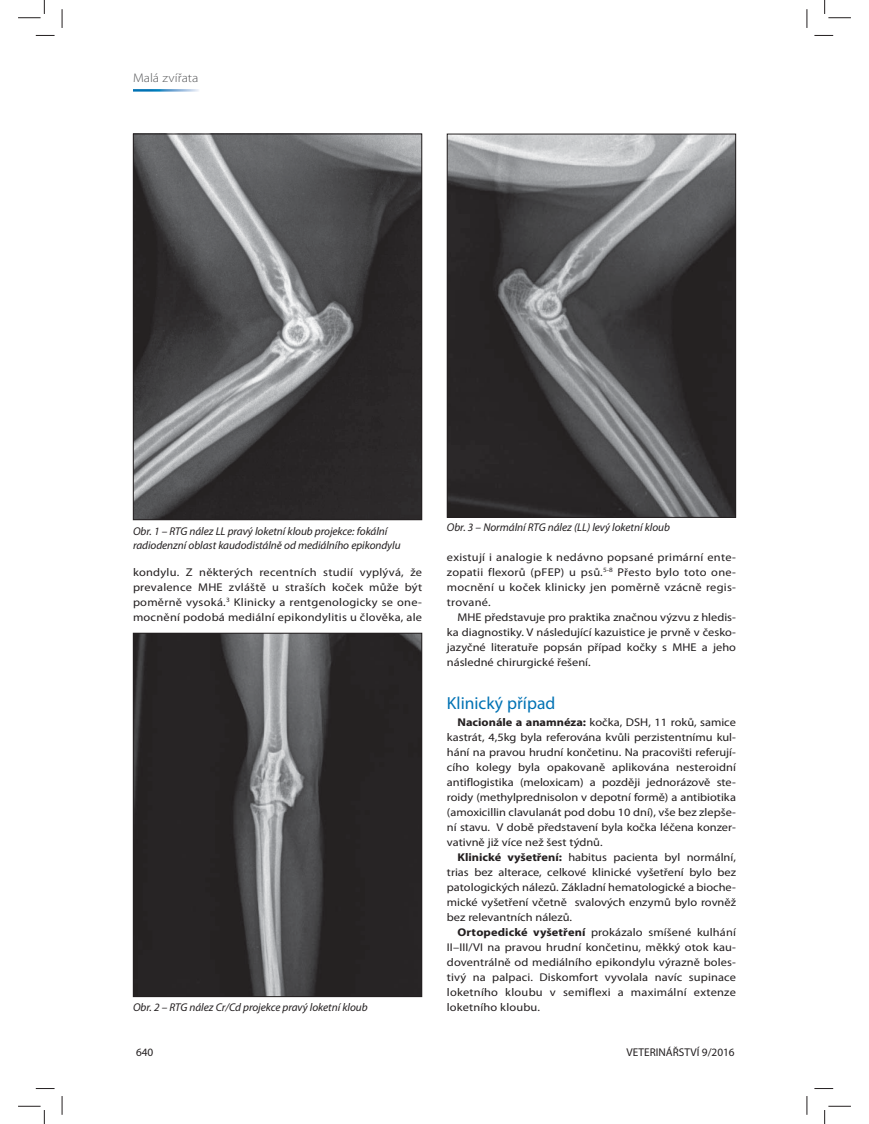
<style>
.page{position:relative;width:869px;height:1124px;background:#fff}
.page>*{position:absolute;margin:0;border:0;box-sizing:border-box;transform-origin:0 0}
.t1{font:17.5px "Myriad Pro";color:#0072b4}
.t2{font:300 12.5px "Myriad Pro";color:#58595b;scale:1.1 1}
.t3{font:11.25px/15px "Myriad Pro";color:#231f20;text-align:justify;scale:1.1 1}
.t4{font:italic 11.25px/13.8px "Myriad Pro";letter-spacing:-.005em;color:#231f20}
.t5{font:11.25px "Myriad Pro";color:#231f20}
.s1{font-weight:700}
</style>
<div class="page">
<img style="left:135px;top:136px;width:285px;height:382px">
<div style="left:133px;top:134px;width:289px;height:386px;border:1px solid #231f20"></div>
<img style="left:448px;top:136px;width:285px;height:379px">
<div style="left:446px;top:134px;width:289px;height:383px;border:1px solid #231f20"></div>
<img style="left:135px;top:634px;width:285px;height:360px">
<div style="left:133px;top:632px;width:289px;height:364px;border:1px solid #231f20"></div>
<svg style="left:36px;top:35px;width:19px;height:1px"></svg>
<svg style="left:814px;top:35px;width:18px;height:1px"></svg>
<svg style="left:36px;top:1088px;width:19px;height:1px"></svg>
<svg style="left:814px;top:1088px;width:18px;height:1px"></svg>
<svg style="left:61px;top:9px;width:2px;height:19px"></svg>
<svg style="left:61px;top:1096px;width:2px;height:18px"></svg>
<svg style="left:806px;top:9px;width:1px;height:19px"></svg>
<svg style="left:806px;top:1096px;width:1px;height:18px"></svg>
<svg style="left:18px;top:1px;width:27px;height:18px"></svg>
<svg style="left:18px;top:1105px;width:27px;height:18px"></svg>
<svg style="left:824px;top:1px;width:26px;height:18px"></svg>
<svg style="left:824px;top:1105px;width:26px;height:18px"></svg>
<p class="t2" style="left:133px;top:70px;width:61px">Malá zvířata</p>
<p class="t4" style="left:133px;top:524px;width:269px">Obr. 1 – RTG nález LL pravý loketní kloub projekce: fokální radiodenzní oblast kaudodistálně od mediálního epikondylu</p>
<p class="t4" style="left:446px;top:519px;width:224px">Obr. 3 – Normální RTG nález (LL) levý loketní kloub</p>
<p class="t3" style="left:446px;top:549px;width:264px">existují i analogie k nedávno popsané primární ente&shy;zopatii flexorů (pFEP) u psů.<sup>5-8</sup> Přesto bylo toto one&shy;mocnění u koček klinicky jen poměrně vzácně regis&shy;trované.</p>
<p class="t3" style="left:446px;top:609px;width:264px;text-indent:11px">MHE představuje pro praktika značnou výzvu z hledis&shy;ka diagnostiky. V následující kazuistice je prvně v česko&shy;jazyčné literatuře popsán případ kočky s MHE a jeho následné chirurgické řešení.</p>
<h1 class="t1" style="left:446px;top:692px;width:110px">Klinický případ</h1>
<p class="t3" style="left:446px;top:714px;width:264px;text-indent:11px"><span class="s1">Nacionále a anamnéza:</span> kočka, DSH, 11 roků, samice kastrát, 4,5kg byla referována kvůli perzistentnímu kul&shy;hání na pravou hrudní končetinu. Na pracovišti referují&shy;cího kolegy byla opakovaně aplikována nesteroidní antiflogistika (meloxicam) a později jednorázově ste&shy;roidy (methylprednisolon v depotní formě) a antibiotika (amoxicillin clavulanát pod dobu 10 dní), vše bez zlepše&shy;ní stavu. V době představení byla kočka léčena konzer&shy;vativně již více než šest týdnů.</p>
<p class="t3" style="left:446px;top:849px;width:264px;text-indent:11px"><span class="s1">Klinické vyšetření:</span> habitus pacienta byl normální, trias bez alterace, celkové klinické vyšetření bylo bez patologických nálezů. Základní hematologické a bioche&shy;mické vyšetření včetně svalových enzymů bylo rovněž bez relevantních nálezů.</p>
<p class="t3" style="left:446px;top:924px;width:264px;text-indent:11px"><span class="s1">Ortopedické vyšetření</span> prokázalo smíšené kulhání II–III/VI na pravou hrudní končetinu, měkký otok kau&shy;doventrálně od mediálního epikondylu výrazně boles&shy;tivý na palpaci. Diskomfort vyvolala navíc supinace loketního kloubu v semiflexi a maximální extenze loketního kloubu.</p>
<p class="t3" style="left:133px;top:564px;width:264px">kondylu. Z některých recentních studií vyplývá, že prevalence MHE zvláště u straších koček může být poměrně vysoká.<sup>3</sup> Klinicky a rentgenologicky se one&shy;mocnění podobá mediální epikondylitis u člověka, ale</p>
<p class="t4" style="left:133px;top:1000px;width:236px">Obr. 2 – RTG nález Cr/Cd projekce pravý loketní kloub</p>
<p class="t5" style="left:136px;top:1045px;width:19px">640</p>
<p class="t5" style="left:626px;top:1045px;width:110px">VETERINÁŘSTVÍ 9/2016</p>
</div>
